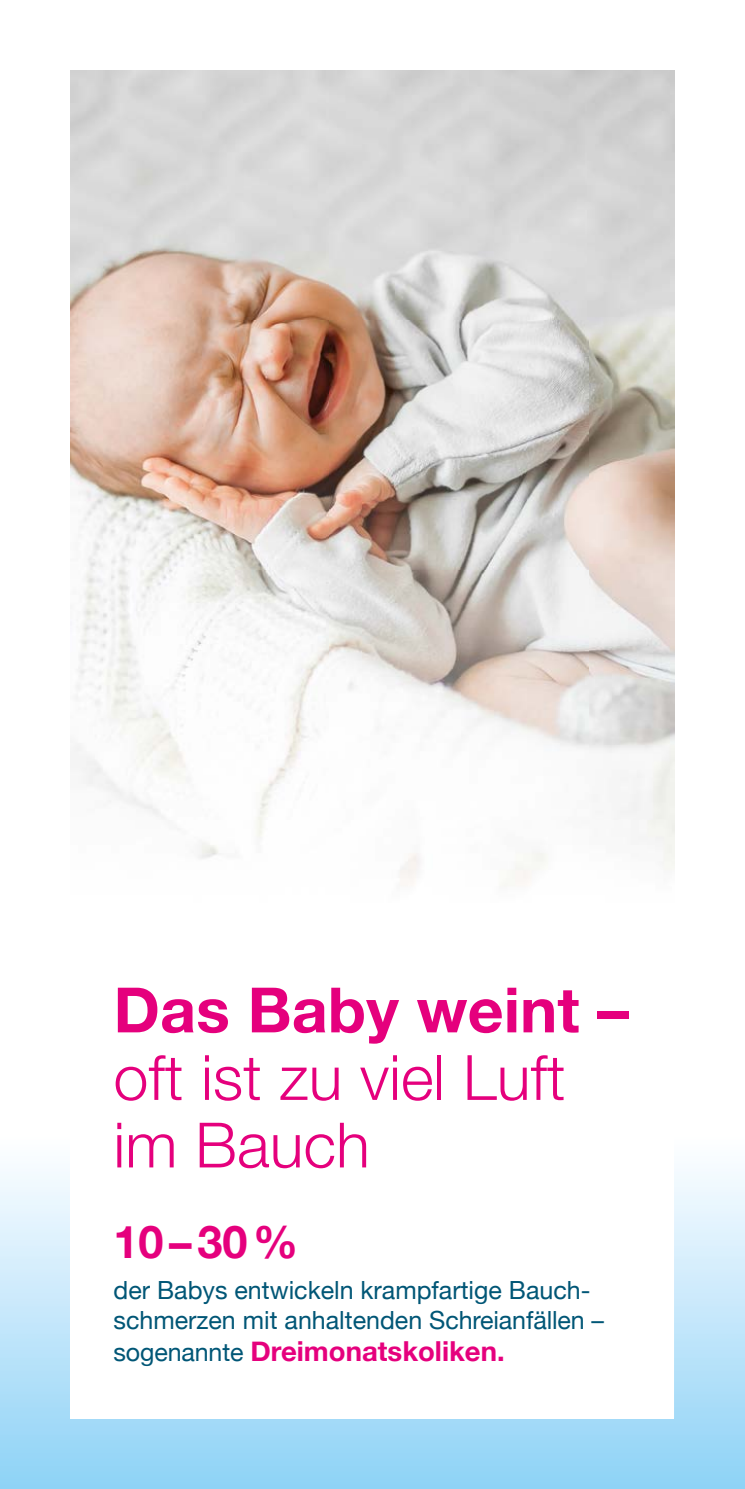
<style>
.page{position:relative;width:745px;height:1489px;background:#fff}
.page>*{position:absolute;margin:0;border:0;box-sizing:border-box;transform-origin:0 0}
.t1{font:300 62.5px/67.5px "Helvetica Neue";letter-spacing:.005em;color:#e5007d}
.t2{font:700 62.5px "Helvetica Neue";letter-spacing:.005em;color:#e5007d}
.t3{font:700 45px "Helvetica Neue";color:#e5007d}
.t4{font:700 27.5px "Helvetica Neue";color:#e5007d}
.t5{font:25px/30px "Helvetica Neue";color:#005676}
.s1{font-weight:400;font-size:25px;color:#005676}
</style>
<div class="page">
<svg style="left:0;top:1171px;width:744px;height:317px;background:#afdff8"></svg>
<div style="left:71px;top:71px;width:602px;height:1346px;background:#fff"></div>
<img style="left:71px;top:71px;width:602px;height:816px">
<h1 class="t2" style="left:113px;top:960px;width:516px">Das Baby weint –</h1>
<h1 class="t1" style="left:113px;top:1039px;width:453px">oft ist zu viel Luft im Bauch</h1>
<h2 class="t3" style="left:113px;top:1206px;width:186px">10 – 30 %</h2>
<p class="t5" style="left:113px;top:1276px;width:491px">der Babys entwickeln krampfartige Bauch&shy;schmerzen mit anhaltenden Schreianfällen –</p>
<p class="t4" style="left:113px;top:1329px;width:392px"><span class="s1">sogenannte</span> Dreimonatskoliken.</p>
</div>
